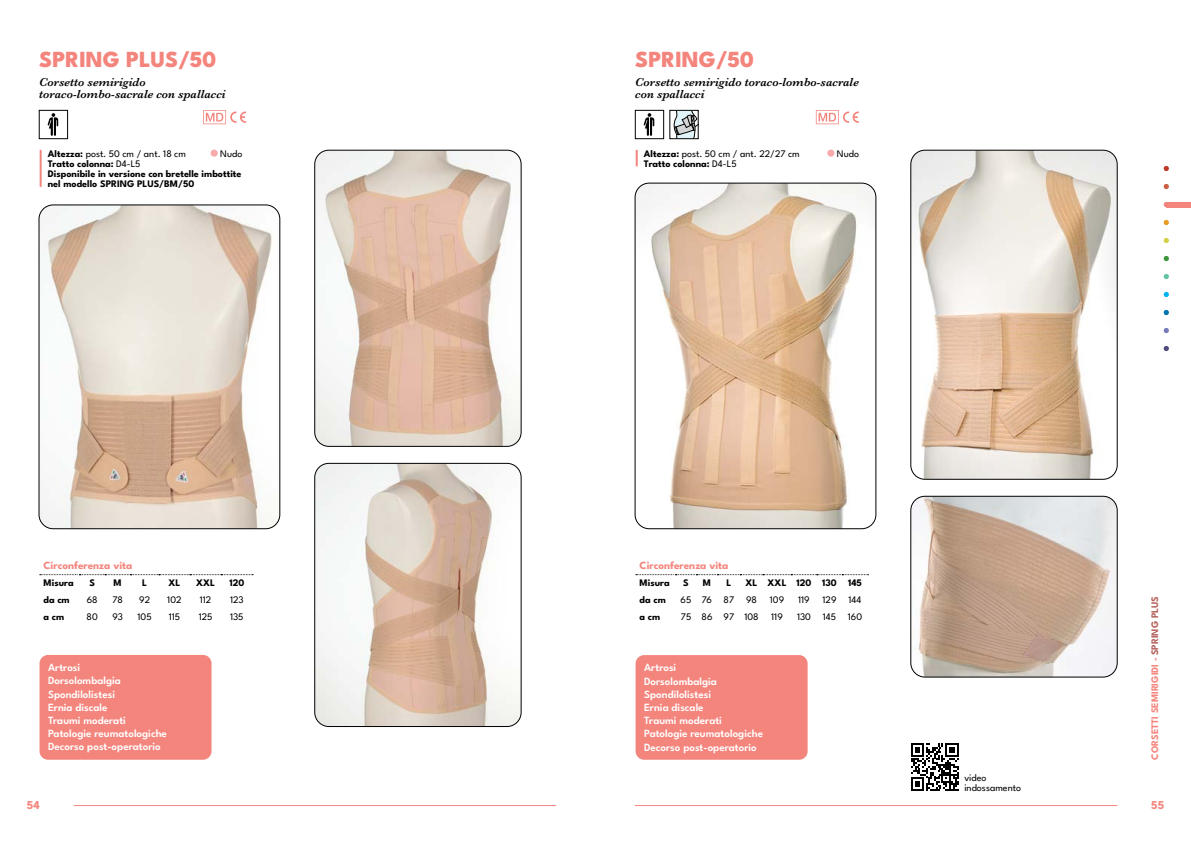
<style>
.page{position:relative;width:1191px;height:842px;background:#fff}
.page>*{position:absolute;margin:0;border:0;box-sizing:border-box;transform-origin:0 0}
.t1{font:800 23px "League Spartan";color:#f4857d}
.t2{font:italic 600 12px/12px "Baskerville";color:#000}
.t3{font:700 12px "League Spartan";color:#f4857d}
.t4{font:600 11px/13.2px "League Spartan";color:#fff}
.t5{font:700 11px "League Spartan";color:#f4857d}
.t6{font:700 10px/10px "League Spartan";color:#000}
.t7{font:10px/10px "League Spartan";color:#000}
.t8{font:700 10px "League Spartan";color:#f4857d}
.s1{font-weight:400}
.s2{font-weight:700}
.s3{color:#b6635e}
</style>
<div class="page">
<hr style="left:635px;top:805px;width:482px;height:1px;background:#f4857d">
<hr style="left:74px;top:805px;width:482px;height:1px;background:#f4857d">
<div style="left:1166px;top:202px;width:25px;height:5px;background:#f4857d"></div>
<svg style="left:1163px;top:166px;width:5px;height:5px"></svg>
<svg style="left:1163px;top:184px;width:5px;height:5px"></svg>
<svg style="left:1163px;top:202px;width:3px;height:5px"></svg>
<svg style="left:1163px;top:220px;width:5px;height:5px"></svg>
<svg style="left:1163px;top:238px;width:5px;height:5px"></svg>
<svg style="left:1163px;top:256px;width:5px;height:5px"></svg>
<svg style="left:1163px;top:274px;width:5px;height:5px"></svg>
<svg style="left:1163px;top:292px;width:5px;height:5px"></svg>
<svg style="left:1163px;top:310px;width:5px;height:5px"></svg>
<svg style="left:1163px;top:328px;width:5px;height:5px"></svg>
<svg style="left:1163px;top:346px;width:5px;height:5px"></svg>
<img style="left:315px;top:150px;width:206px;height:296px">
<div style="left:314px;top:150px;width:207px;height:297px;border:1px solid #000;border-radius:14px"></div>
<img style="left:910px;top:150px;width:207px;height:329px">
<div style="left:910px;top:150px;width:207px;height:329px;border:1px solid #000;border-radius:14px"></div>
<img style="left:39px;top:205px;width:241px;height:324px">
<div style="left:39px;top:205px;width:241px;height:324px;border:1px solid #000;border-radius:14px"></div>
<img style="left:635px;top:183px;width:241px;height:346px">
<div style="left:635px;top:183px;width:241px;height:346px;border:1px solid #000;border-radius:14px"></div>
<svg style="left:40px;top:574px;width:213px;height:1px"></svg>
<div style="left:40px;top:655px;width:171px;height:105px;background:#f4857d;border-radius:9px"></div>
<div style="left:635px;top:655px;width:172px;height:105px;background:#f4857d;border-radius:9px"></div>
<svg style="left:211px;top:150px;width:7px;height:7px"></svg>
<svg style="left:827px;top:150px;width:7px;height:7px"></svg>
<svg style="left:203px;top:110px;width:43px;height:14px"></svg>
<svg style="left:816px;top:110px;width:43px;height:14px"></svg>
<hr style="left:40px;top:150px;width:2px;height:37px;background:#f4857d">
<svg style="left:635px;top:150px;width:2px;height:16px"></svg>
<svg style="left:47px;top:113px;width:11px;height:23px"></svg>
<div style="left:39px;top:110px;width:29px;height:29px;border:1px solid #000"></div>
<svg style="left:643px;top:113px;width:11px;height:23px"></svg>
<div style="left:635px;top:110px;width:29px;height:29px;border:1px solid #000"></div>
<img style="left:315px;top:463px;width:206px;height:263px">
<div style="left:314px;top:463px;width:207px;height:264px;border:1px solid #000;border-radius:14px"></div>
<img style="left:911px;top:496px;width:206px;height:181px">
<div style="left:910px;top:496px;width:207px;height:181px;border:1px solid #000;border-radius:14px"></div>
<svg style="left:911px;top:743px;width:47px;height:48px"></svg>
<svg style="left:673px;top:112px;width:23px;height:25px"></svg>
<div style="left:669px;top:110px;width:29px;height:29px;border:1px solid #000"></div>
<svg style="left:636px;top:574px;width:232px;height:1px"></svg>
<h1 class="t1" style="left:39px;top:41px;width:178px">SPRING PLUS/50</h1>
<h1 class="t1" style="left:635px;top:41px;width:120px">SPRING/50</h1>
<p class="t2" style="left:39px;top:76px;width:188px">Corsetto semirigido toraco-lombo-sacrale con spallacci</p>
<p class="t2" style="left:635px;top:76px;width:225px">Corsetto semirigido toraco-lombo-sacrale con spallacci</p>
<p class="t7" style="left:220px;top:147px;width:24px">Nudo</p>
<p class="t7" style="left:837px;top:147px;width:24px">Nudo</p>
<p class="t6" style="left:48px;top:148px;width:195px">Altezza: <span class="s1">post. 50 cm / ant. 18 cm<br></span>Tratto colonna: <span class="s1">D4-L5<br></span>Disponibile in versione con bretelle imbottite nel modello SPRING PLUS/BM/50</p>
<p class="t7" style="left:644px;top:148px;width:157px"><span class="s2">Altezza:</span> post. 50 cm / ant. 22/27 cm<br><span class="s2">Tratto colonna:</span> D4-L5</p>
<p class="t5" style="left:44px;top:557px;width:90px">Circonferenza vita</p>
<p class="t6" style="left:44px;top:576px;width:32px">Misura</p>
<p class="t6" style="left:89px;top:576px;width:7px">S</p>
<p class="t6" style="left:114px;top:576px;width:10px">M</p>
<p class="t6" style="left:142px;top:576px;width:6px">L</p>
<p class="t6" style="left:168px;top:576px;width:13px">XL</p>
<p class="t6" style="left:196px;top:576px;width:21px">XXL</p>
<p class="t6" style="left:229px;top:576px;width:16px">120</p>
<p class="t6" style="left:43px;top:593px;width:28px">da cm</p>
<p class="t7" style="left:87px;top:593px;width:12px">68</p>
<p class="t7" style="left:112px;top:593px;width:12px">78</p>
<p class="t7" style="left:139px;top:593px;width:12px">92</p>
<p class="t7" style="left:167px;top:593px;width:16px">102</p>
<p class="t7" style="left:200px;top:593px;width:13px">112</p>
<p class="t7" style="left:230px;top:593px;width:15px">123</p>
<p class="t6" style="left:43px;top:611px;width:22px">a cm</p>
<p class="t7" style="left:87px;top:610px;width:13px">80</p>
<p class="t7" style="left:112px;top:610px;width:12px">93</p>
<p class="t7" style="left:138px;top:610px;width:16px">105</p>
<p class="t7" style="left:169px;top:610px;width:13px">115</p>
<p class="t7" style="left:199px;top:610px;width:15px">125</p>
<p class="t7" style="left:230px;top:610px;width:15px">135</p>
<p class="t5" style="left:639px;top:557px;width:90px">Circonferenza vita</p>
<p class="t6" style="left:639px;top:576px;width:32px">Misura</p>
<p class="t6" style="left:683px;top:576px;width:7px">S</p>
<p class="t6" style="left:703px;top:576px;width:10px">M</p>
<p class="t6" style="left:726px;top:576px;width:6px">L</p>
<p class="t6" style="left:745px;top:576px;width:118px">XL XXL 120 130 145</p>
<p class="t6" style="left:639px;top:593px;width:28px">da cm</p>
<p class="t7" style="left:680px;top:593px;width:78px">65 76 87 98</p>
<p class="t7" style="left:770px;top:593px;width:16px">109</p>
<p class="t7" style="left:798px;top:593px;width:13px">119</p>
<p class="t7" style="left:822px;top:593px;width:40px">129 144</p>
<p class="t6" style="left:639px;top:611px;width:22px">a cm</p>
<p class="t7" style="left:681px;top:610px;width:79px">75 86 97 108</p>
<p class="t7" style="left:771px;top:610px;width:13px">119</p>
<p class="t7" style="left:797px;top:610px;width:67px">130 145 160</p>
<p class="t4" style="left:48px;top:660px;width:120px">Artrosi<br>Dorsolombalgia<br>Spondilolistesi<br>Ernia discale<br>Traumi moderati<br>Patologie reumatologiche<br>Decorso post-operatorio</p>
<p class="t4" style="left:644px;top:660px;width:120px">Artrosi<br>Dorsolombalgia<br>Spondilolistesi<br>Ernia discale<br>Traumi moderati<br>Patologie reumatologiche<br>Decorso post-operatorio</p>
<p class="t7" style="left:964px;top:772px;width:58px">video indossamento</p>
<p class="t8" style="left:1147px;top:760px;width:165px;rotate:-90deg">CORSETTI SEMIRIGIDI - <span class="s3">SPRING PLUS</span></p>
<p class="t3" style="left:27px;top:796px;width:14px">54</p>
<p class="t3" style="left:1151px;top:796px;width:14px">55</p>
</div>
